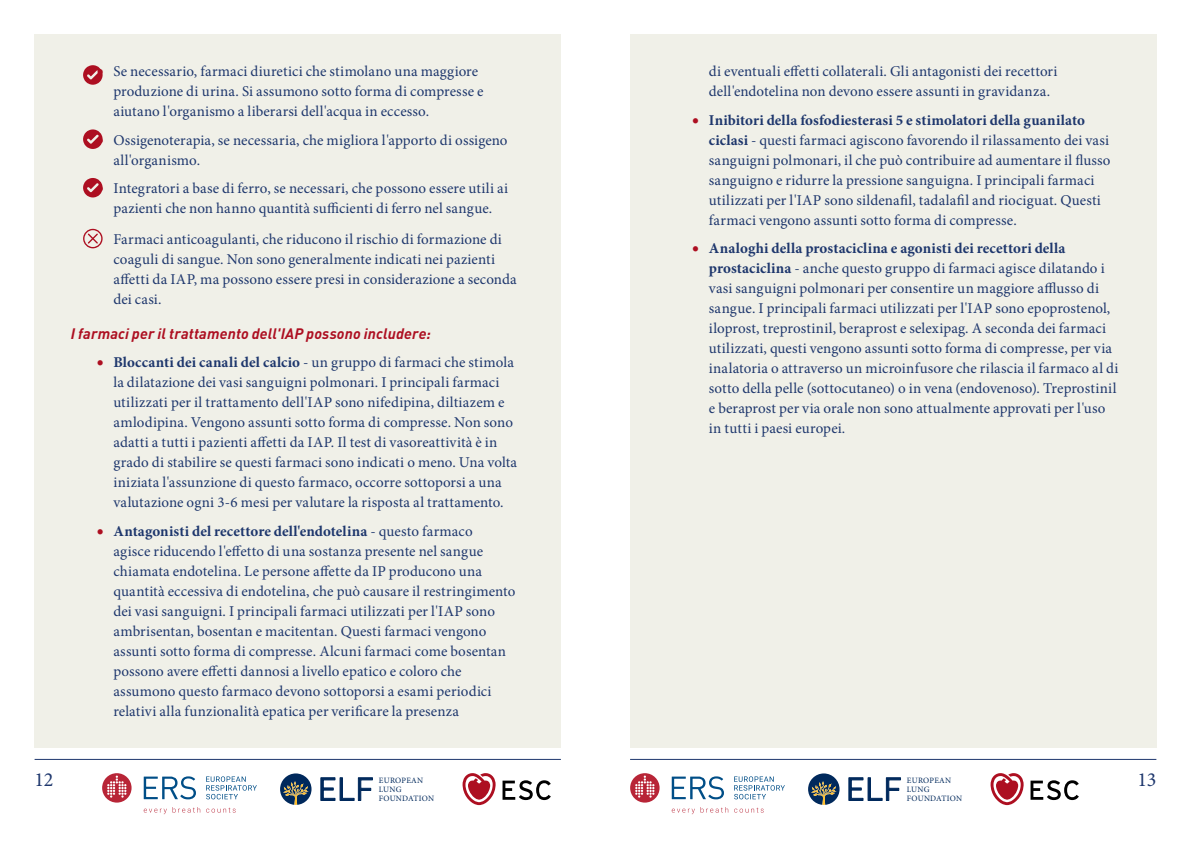
<style>
.page{position:relative;width:1191px;height:842px;background:#fff}
.page>*{position:absolute;margin:0;border:0;box-sizing:border-box;transform-origin:0 0}
.t1{font:20px "Minion Pro";color:#1e376d}
.Body{font:15px/20px "Minion Pro";letter-spacing:.01em;color:#1e376d}
.t2{font:italic 700 15px "DIN Pro";letter-spacing:.01em;color:#ad0f21}
.t3{font:8.2px/8.8px "Minion Pro";letter-spacing:.025em;color:#00295c}
.s1{font-weight:700;font-size:19px;color:#ad0f21}
.s2{font-weight:700}
</style>
<div class="page">
<div style="left:35px;top:35px;width:526px;height:713px;background:#f0f0e8"></div>
<div style="left:630px;top:35px;width:526px;height:713px;background:#f0f0e8"></div>
<hr style="left:35px;top:759px;width:526px;height:1px;background:#1e376d">
<hr style="left:630px;top:759px;width:526px;height:1px;background:#1e376d">
<svg style="left:990px;top:773px;width:33px;height:32px"></svg>
<svg style="left:1030px;top:780px;width:48px;height:20px"></svg>
<svg style="left:630px;top:773px;width:29px;height:30px"></svg>
<svg style="left:635px;top:775px;width:19px;height:23px"></svg>
<svg style="left:671px;top:776px;width:53px;height:23px"></svg>
<svg style="left:671px;top:807px;width:57px;height:7px"></svg>
<svg style="left:734px;top:808px;width:29px;height:5px"></svg>
<svg style="left:734px;top:776px;width:51px;height:24px"></svg>
<svg style="left:848px;top:777px;width:53px;height:24px"></svg>
<svg style="left:808px;top:773px;width:31px;height:32px"></svg>
<svg style="left:462px;top:773px;width:33px;height:32px"></svg>
<svg style="left:502px;top:780px;width:49px;height:20px"></svg>
<svg style="left:102px;top:773px;width:30px;height:30px"></svg>
<svg style="left:107px;top:775px;width:19px;height:23px"></svg>
<svg style="left:144px;top:776px;width:52px;height:23px"></svg>
<svg style="left:144px;top:807px;width:56px;height:7px"></svg>
<svg style="left:206px;top:808px;width:30px;height:5px"></svg>
<svg style="left:206px;top:776px;width:51px;height:24px"></svg>
<svg style="left:320px;top:777px;width:53px;height:24px"></svg>
<svg style="left:280px;top:773px;width:31px;height:32px"></svg>
<svg style="left:83px;top:65px;width:20px;height:20px"></svg>
<svg style="left:83px;top:129px;width:20px;height:20px"></svg>
<svg style="left:83px;top:178px;width:20px;height:19px"></svg>
<svg style="left:83px;top:229px;width:20px;height:19px"></svg>
<p class="Body" style="left:113px;top:61px;width:371px;text-indent:-17px"><span class="s1">•</span> Se necessario, farmaci diuretici che stimolano una maggiore produzione di urina. Si assumono sotto forma di compresse e aiutano l'organismo a liberarsi dell'acqua in eccesso.</p>
<p class="Body" style="left:113px;top:130px;width:395px;text-indent:-17px"><span class="s1">•</span> Ossigenoterapia, se necessaria, che migliora l'apporto di ossigeno all'organismo.</p>
<p class="Body" style="left:96px;top:178px;width:413px;text-align:center"><span class="s1">•</span> Integratori a base di ferro, se necessari, che possono essere utili ai pazienti che non hanno quantità sufficienti di ferro nel sangue.</p>
<p class="Body" style="left:113px;top:230px;width:405px">Farmaci anticoagulanti, che riducono il rischio di formazione di coaguli di sangue. Non sono generalmente indicati nei pazienti affetti da IAP, ma possono essere presi in considerazione a seconda dei casi.</p>
<h4 class="t2" style="left:71px;top:321px;width:361px">I farmaci per il trattamento dell'IAP possono includere:</h4>
<p class="Body" style="left:113px;top:352px;width:405px;text-indent:-17px"><span class="s1">•</span> <span class="s2">Bloccanti dei canali del calcio</span> - un gruppo di farmaci che stimola la dilatazione dei vasi sanguigni polmonari. I principali farmaci utilizzati per il trattamento dell'IAP sono nifedipina, diltiazem e amlodipina. Vengono assunti sotto forma di compresse. Non sono adatti a tutti i pazienti affetti da IAP. Il test di vasoreattività è in grado di stabilire se questi farmaci sono indicati o meno. Una volta iniziata l'assunzione di questo farmaco, occorre sottoporsi a una valutazione ogni 3-6 mesi per valutare la risposta al trattamento.</p>
<p class="Body" style="left:113px;top:521px;width:403px;text-indent:-17px"><span class="s1">•</span> <span class="s2">Antagonisti del recettore dell'endotelina</span> - questo farmaco<br>agisce riducendo l'effetto di una sostanza presente nel sangue chiamata endotelina. Le persone affette da IP producono una quantità eccessiva di endotelina, che può causare il restringimento dei vasi sanguigni. I principali farmaci utilizzati per l'IAP sono ambrisentan, bosentan e macitentan. Questi farmaci vengono assunti sotto forma di compresse. Alcuni farmaci come bosentan possono avere effetti dannosi a livello epatico e coloro che assumono questo farmaco devono sottoporsi a esami periodici relativi alla funzionalità epatica per verificare la presenza</p>
<p class="Body" style="left:709px;top:61px;width:350px">di eventuali effetti collaterali. Gli antagonisti dei recettori dell'endotelina non devono essere assunti in gravidanza.</p>
<p class="Body" style="left:709px;top:110px;width:403px;text-indent:-17px"><span class="s1">•</span> <span class="s2">Inibitori della fosfodiesterasi 5 e stimolatori della guanilato ciclasi</span> - questi farmaci agiscono favorendo il rilassamento dei vasi sanguigni polmonari, il che può contribuire ad aumentare il flusso sanguigno e ridurre la pressione sanguigna. I principali farmaci utilizzati per l'IAP sono sildenafil, tadalafil and riociguat. Questi farmaci vengono assunti sotto forma di compresse.</p>
<p class="Body" style="left:709px;top:238px;width:411px;text-indent:-17px"><span class="s1">•</span> <span class="s2">Analoghi della prostaciclina e agonisti dei recettori della prostaciclina</span> - anche questo gruppo di farmaci agisce dilatando i vasi sanguigni polmonari per consentire un maggiore afflusso di sangue. I principali farmaci utilizzati per l'IAP sono epoprostenol, iloprost, treprostinil, beraprost e selexipag. A seconda dei farmaci utilizzati, questi vengono assunti sotto forma di compresse, per via inalatoria o attraverso un microinfusore che rilascia il farmaco al di sotto della pelle (sottocutaneo) o in vena (endovenoso). Treprostinil e beraprost per via orale non sono attualmente approvati per l'uso in tutti i paesi europei.</p>
<h1 class="t1" style="left:35px;top:766px;width:20px">12</h1>
<p class="t3" style="left:379px;top:776px;width:46px">EUROPEAN</p>
<h1 class="t1" style="left:1137px;top:766px;width:20px">13</h1>
<p class="t3" style="left:379px;top:785px;width:57px">LUNG<br>FOUNDATION</p>
<p class="t3" style="left:907px;top:776px;width:57px">EUROPEAN<br>LUNG<br>FOUNDATION</p>
</div>
